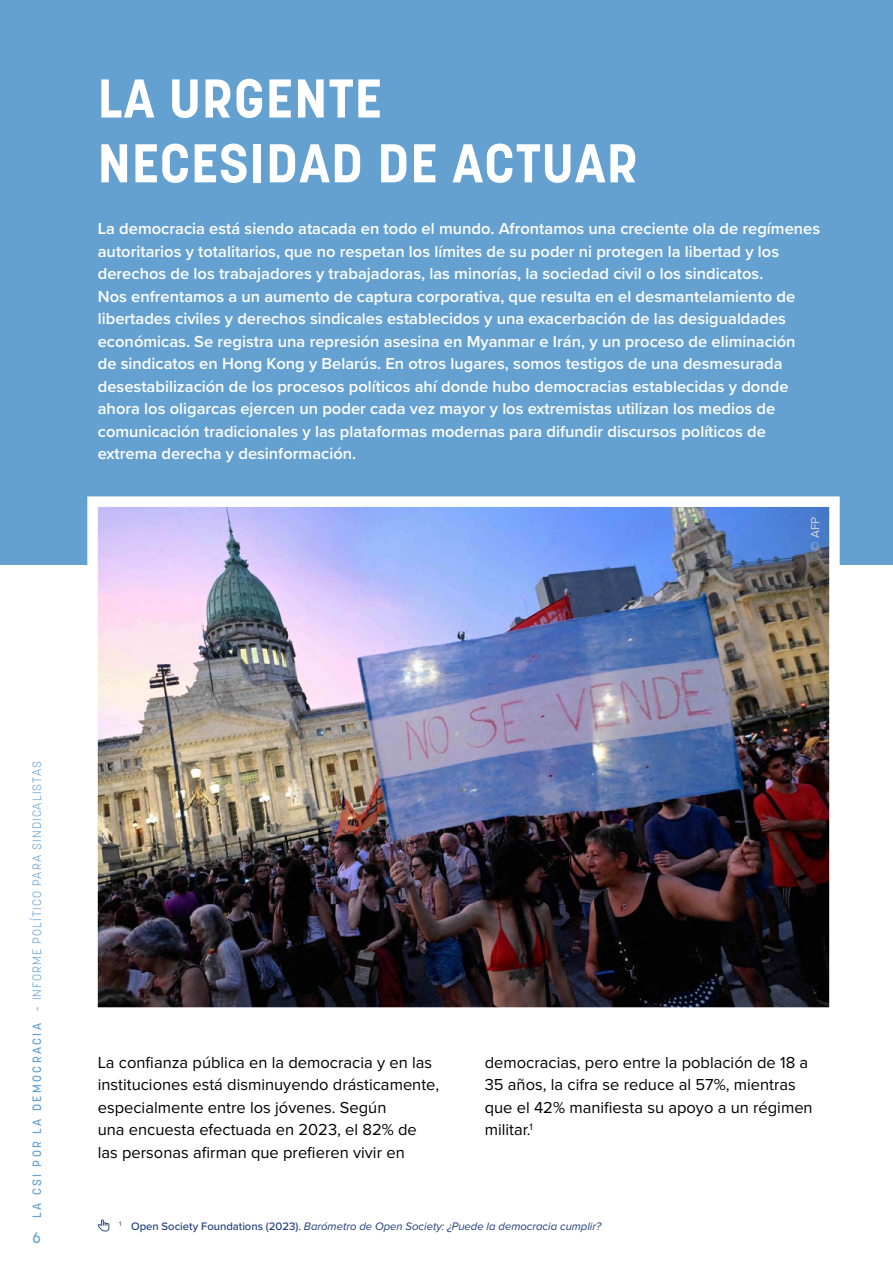
<style>
.page{position:relative;width:893px;height:1263px;background:#fff}
.page>*{position:absolute;margin:0;border:0;box-sizing:border-box;transform-origin:0 0}
.t1{font:700 54px/64.8px "Korolev";letter-spacing:.025em;color:#fff}
.t2{font:600 16.5px/22.5px "Proxima Nova";color:#fff}
.t3{font:16.5px/22.5px "Proxima Nova";color:#000}
.t4{font:500 15px "Korolev";color:#64a1d1}
.t5{font:300 12px "Korolev";letter-spacing:.1em;color:#64a1d1}
.t6{font:12px "Proxima Nova";color:#d1d3d4}
.t7{font:italic 11.25px "Proxima Nova";color:#1e3c7b}
.s1{font-weight:500}
.s2{font-weight:500;font-style:normal}
</style>
<div class="page">
<div style="left:0;top:0;width:893px;height:564px;background:#64a1d1"></div>
<svg style="left:98px;top:1219px;width:11px;height:12px"></svg>
<img style="left:82px;top:496px;width:763px;height:512px">
<h1 class="t1" style="left:98px;top:66px;width:541px">LA URGENTE<br>NECESIDAD DE ACTUAR</h1>
<p class="t2" style="left:98px;top:217px;width:724px">La democracia está siendo atacada en todo el mundo. Afrontamos una creciente ola de regímenes autoritarios y totalitarios, que no respetan los límites de su poder ni protegen la libertad y los derechos de los trabajadores y trabajadoras, las minorías, la sociedad civil o los sindicatos.<br>Nos enfrentamos a un aumento de captura corporativa, que resulta en el desmantelamiento de libertades civiles y derechos sindicales establecidos y una exacerbación de las desigualdades económicas. Se registra una represión asesina en Myanmar e Irán, y un proceso de eliminación<br>de sindicatos en Hong Kong y Belarús. En otros lugares, somos testigos de una desmesurada desestabilización de los procesos políticos ahí donde hubo democracias establecidas y donde ahora los oligarcas ejercen un poder cada vez mayor y los extremistas utilizan los medios de comunicación tradicionales y las plataformas modernas para difundir discursos políticos de extrema derecha y desinformación.</p>
<p class="t6" style="left:808px;top:551px;width:35px;rotate:-90deg">© AFP</p>
<p class="t5" style="left:29px;top:1218px;width:458px;rotate:-90deg"><span class="s1">LA CSI POR LA DEMOCRACIA -</span> INFORME POLÍTICO PARA SINDICALISTAS</p>
<p class="t4" style="left:32px;top:1228px;width:10px">6</p>
<p class="t3" style="left:98px;top:1051px;width:343px">La confianza pública en la democracia y en las instituciones está disminuyendo drásticamente, especialmente entre los jóvenes. Según<br>una encuesta efectuada en 2023, el 82% de las personas afirman que prefieren vivir en</p>
<p class="t3" style="left:485px;top:1051px;width:329px">democracias, pero entre la población de 18 a 35 años, la cifra se reduce al 57%, mientras que el 42% manifiesta su apoyo a un régimen militar.<sup>1</sup></p>
<p class="t7" style="left:119px;top:1218px;width:484px"><sup>1</sup> <span class="s2">Open Society Foundations (2023).</span> Barómetro de Open Society: ¿Puede la democracia cumplir?</p>
</div>
